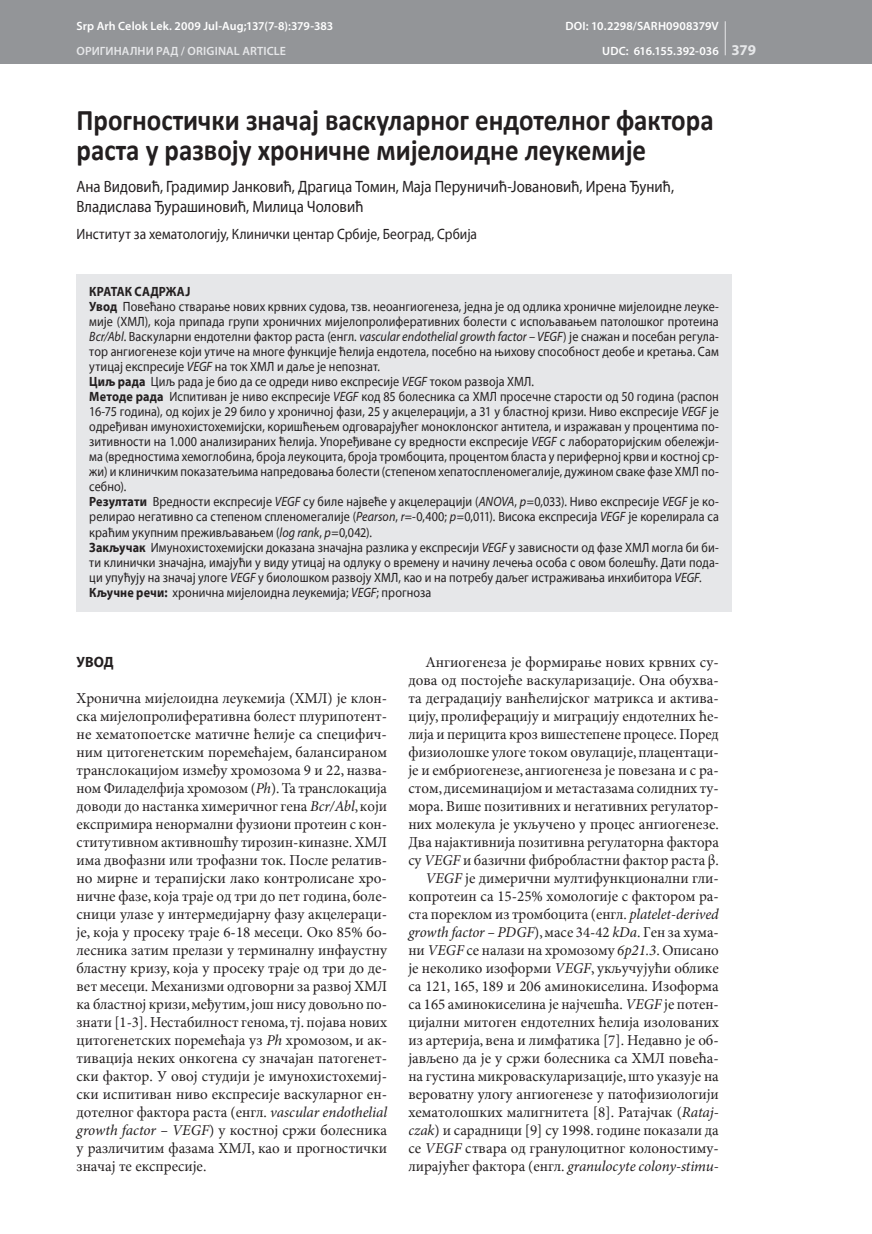
<style>
.page{position:relative;width:872px;height:1234px;background:#fff}
.page>*{position:absolute;margin:0;border:0;box-sizing:border-box;transform-origin:0 0}
.Naslov_1_rada{font:700 30px/30px "Calibri";color:#231f20;scale:.9 1}
.Naslov_2__AUTORI{font:16.5px/19.8px "Myriad Pro Cyrilic";color:#231f20;scale:.9 1}
.Body_Text{font:15px/18px "Minion Pro Cyrilic";color:#231f20;text-align:justify}
.Body_Text_I_pasus{font:15px/18px "Minion Pro Cyrilic";color:#231f20;text-align:justify}
.Naslov_3__USTANOVA{font:15px "Myriad Pro Cyrilic";letter-spacing:.005em;color:#231f20;scale:.9 1}
.Naslov_1{font:700 15px "Myriad Pro Cyrilic";color:#231f20;scale:.95 1}
.t1{font:700 15px "Myriad Pro";color:#e6e7e9}
.Kratak_sadrzaj_BODY{font:13.5px/15px "Myriad Pro Cyrilic";letter-spacing:.01em;color:#231f20;text-align:justify;scale:.9 1}
.Ključne_reči{font:13.5px "Myriad Pro Cyrilic";letter-spacing:.01em;color:#231f20;scale:.9 1}
.KS_B{font:700 13.5px "Myriad Pro Cyrilic";letter-spacing:.01em;color:#231f20;scale:.9 1}
.BIBLID___UDC{font:600 12px "Myriad Pro";letter-spacing:.01em;color:#fff}
.BIBLID_KATEGORIZACIJ{font:600 12px "Myriad Pro";letter-spacing:.005em;color:#e6e7e9}
.BIBLID_KATEGORIZACIJ-2{font:600 12px "Myriad Pro";letter-spacing:-.01em;color:#fff}
.s1{font-weight:700}
.s2{font-family:"Myriad Pro";font-style:italic}
.s3{font-family:"Minion Pro";font-style:italic}
.s4{font-style:italic}
</style>
<div class="page">
<div style="left:0;top:0;width:872px;height:64px;background:#939598"></div>
<hr style="left:725px;top:21px;width:1px;height:34px;background:#e6e7e9">
<div style="left:77px;top:274px;width:654px;height:337px;background:#e6e7e9"></div>
<p class="BIBLID___UDC" style="left:77px;top:19px;width:258px">Srp Arh Celok Lek. 2009 Jul-Aug;137(7-8):379-383</p>
<p class="BIBLID___UDC" style="left:565px;top:19px;width:155px">DOI: 10.2298/SARH0908379V</p>
<p class="BIBLID_KATEGORIZACIJ" style="left:77px;top:43px;width:211px">ОРИГИНАЛНИ РАД / ORIGINAL ARTICLE</p>
<p class="BIBLID_KATEGORIZACIJ-2" style="left:602px;top:43px;width:118px">UDC: 616.155.392-036</p>
<p class="t1" style="left:731px;top:40px;width:26px">379</p>
<p class="Naslov_1_rada" style="left:77px;top:105px;width:709px">Прогностички значај васкуларног ендотелног фактора раста у развоју хроничне мијелоидне леукемије</p>
<p class="Naslov_2__AUTORI" style="left:77px;top:177px;width:665px">Ana Vidović, Gradimir Janković, Dragica Tomin, Maja Peruničić-Jovanović, Irena Đunić,<br>Vladislava Đurašinović, Milica Čolović</p>
<p class="Naslov_3__USTANOVA" style="left:77px;top:225px;width:446px">Institut za hematologiju, Klinički centar Srbije, Beograd, Srbija</p>
<p class="KS_B" style="left:89px;top:284px;width:114px">KRATAK SADRŽAJ</p>
<p class="Kratak_sadrzaj_BODY" style="left:89px;top:299px;width:701px"><span class="s1">Uvod</span> Povećano stvarawe novih krvnih sudova, tzv. neoangiogeneza, jedna je od odlika hronične mijeloidne leuke&shy;mije (HML), koja pripada grupi hroničnih mijeloproliferativnih bolesti s ispoqavawem patološkog proteina <span class="s2">Bcr/Abl</span>. Vaskularni endotelni faktor rasta (engl. <span class="s2">vascular endothelial growth factor – VEGF</span>) je snažan i poseban regula&shy;tor angiogeneze koji utiče na mnoge funkcije ćelija endotela, posebno na wihovu sposobnost deobe i kretawa. Sam uticaj ekspresije <span class="s2">VEGF</span> na tok HML i daqe je nepoznat.</p>
<p class="Kratak_sadrzaj_BODY" style="left:89px;top:374px;width:495px"><span class="s1">Ciq rada</span> Ciq rada je bio da se odredi nivo ekspresije <span class="s2">VEGF</span> tokom razvoja HML.</p>
<p class="Kratak_sadrzaj_BODY" style="left:89px;top:389px;width:701px"><span class="s1">Metode rada</span> Ispitivan je nivo ekspresije <span class="s2">VEGF</span> kod 85 bolesnika sa HML prosečne starosti od 50 godina (raspon 16-75 godina), od kojih je 29 bilo u hroničnoj fazi, 25 u akceleraciji, a 31 u blastnoj krizi. Nivo ekspresije <span class="s2">VEGF</span> je određivan imunohistohemijski, korišćewem odgovarajućeg monoklonskog antitela, i izražavan u procentima po&shy;zitivnosti na 1.000 analiziranih ćelija. Upoređivane su vrednosti ekspresije <span class="s2">VEGF</span> s laboratorijskim obeležji&shy;ma (vrednostima hemoglobina, broja leukocita, broja trombocita, procentom blasta u perifernoj krvi i kostnoj sr&shy;ži) i kliničkim pokazateqima napredovawa bolesti (stepenom hepatosplenomegalije, dužinom svake faze HML po&shy;sebno).</p>
<p class="Kratak_sadrzaj_BODY" style="left:89px;top:494px;width:701px"><span class="s1">Rezultati</span> Vrednosti ekspresije <span class="s2">VEGF</span> su bile najveće u akceleraciji (<span class="s2">ANOVA</span>, <span class="s2">p</span>=0,033). Nivo ekspresije <span class="s2">VEGF</span> je ko&shy;relirao negativno sa stepenom splenomegalije (<span class="s2">Pearson</span>, <span class="s2">r</span>=-0,400; <span class="s2">p</span>=0,011). Visoka ekspresija <span class="s2">VEGF</span> je korelirala sa kraćim ukupnim preživqavawem (<span class="s2">log rank</span>, <span class="s2">p</span>=0,042).</p>
<p class="Kratak_sadrzaj_BODY" style="left:89px;top:539px;width:701px"><span class="s1">Zakqučak</span> Imunohistohemijski dokazana značajna razlika u ekspresiji <span class="s2">VEGF</span> u zavisnosti od faze HML mogla bi bi&shy;ti klinički značajna, imajući u vidu uticaj na odluku o vremenu i načinu lečewa osoba s ovom bolešću. Dati poda&shy;ci upućuju na značaj uloge <span class="s2">VEGF</span> u biološkom razvoju HML, kao i na potrebu daqeg istraživawa inhibitora <span class="s2">VEGF</span>.</p>
<p class="Ključne_reči" style="left:89px;top:584px;width:381px"><span class="s1">Kqučne reči:</span> hronična mijeloidna leukemija; <span class="s2">VEGF</span>; prognoza</p>
<p class="Naslov_1" style="left:77px;top:653px;width:41px">UVOD</p>
<p class="Body_Text_I_pasus" style="left:77px;top:689px;width:312px">Hro-nič-na mi-je-lo-id-na le-u-ke-mi-ja (HML) je klon&shy;ska mi-je-lo-pro-li-fe-ra-tiv-na bo-lest plu-ri-po-tent&shy;ne he-ma-to-po-et-ske ma-tič-ne će-li-je sa spe-ci-fič&shy;nim ci-to-ge-net-skim po-re-me-ća-jem, ba-lan-si-ra-nom tran-slo-ka-ci-jom iz-me-đu hro-mo-zo-ma 9 i 22, na-zva&shy;nom Fi-la-del-fi-ja hro-mo-zom (<span class="s3">Ph</span>). Ta tran-slo-ka-ci-ja do-vo-di do na-stan-ka hi-me-rič-nog ge-na <span class="s3">Bcr/Abl</span>, ko-ji eks-pri-mi-ra ne-nor-mal-ni fu-zi-o-ni pro-tein s kon&shy;sti-tu-tiv-nom ak-tiv-no-šću ti-ro-zin-ki-na-zne. HML ima dvo-fa-zni ili tro-fa-zni tok. Po-sle re-la-tiv&shy;no mir-ne i te-ra-pij-ski la-ko kon-tro-li-sa-ne hro&shy;nič-ne fa-ze, ko-ja tra-je od tri do pet go-di-na, bo-le&shy;sni-ci ula-ze u in-ter-me-di-jar-nu fa-zu ak-ce-le-ra-ci&shy;je, ko-ja u pro-se-ku tra-je 6-18 me-se-ci. Oko 85% bo&shy;le-sni-ka za-tim pre-la-zi u ter-mi-nal-nu in-fa-ust-nu blast-nu kri-zu, ko-ja u pro-se-ku tra-je od tri do de&shy;vet me-se-ci. Me-ha-ni-zmi od-go-vor-ni za raz-voj HML ka blast-noj kri-zi,me-đu-tim,još ni-su do-voq-no po&shy;zna-ti [1-3]. Ne-sta-bil-nost ge-no-ma, tj. po-ja-va no-vih ci-to-ge-net-skih po-re-me-ća-ja uz <span class="s3">Ph</span> hro-mo-zom, i ak&shy;ti-va-ci-ja ne-kih on-ko-ge-na su zna-ča-jan pa-to-ge-net&shy;ski fak-tor. U ovoj stu-di-ji je imu-no-hi-sto-he-mij&shy;ski is-pi-ti-van ni-vo eks-pre-si-je va-sku-lar-nog en&shy;do-tel-nog fak-to-ra ra-sta (engl. <span class="s3">vascular endothelial growth factor – VEGF</span>) u kost-noj sr-ži bo-le-sni-ka u raz-li-či-tim fa-za-ma HML, kao i prog-no-stič-ki zna-čaj te eks-pre-si-je.</p>
<p class="Body_Text" style="left:408px;top:653px;width:312px;text-indent:17px">An-gi-o-ge-ne-za je for-mi-ra-we no-vih krv-nih su&shy;do-va od po-sto-je-će va-sku-la-ri-za-ci-je. Ona ob-u-hva&shy;ta de-gra-da-ci-ju van-će-lij-skog ma-trik-sa i ak-ti-va&shy;ci-ju, pro-li-fe-ra-ci-ju i mi-gra-ci-ju en-do-tel-nih će&shy;li-ja i pe-ri-ci-ta kroz vi-še-ste-pe-ne pro-ce-se. Po-red fi-zi-o-lo-ške ulo-ge to-kom ovu-la-ci-je,pla-cen-ta-ci&shy;je i em-bri-o-ge-ne-ze, an-gi-o-ge-ne-za je po-ve-za-na i s ra&shy;stom, di-se-mi-na-ci-jom i me-ta-sta-za-ma so-lid-nih tu&shy;mo-ra. Vi-še po-zi-tiv-nih i ne-ga-tiv-nih re-gu-la-tor&shy;nih mo-le-ku-la je ukqu-če-no u pro-ces an-gi-o-ge-ne-ze.<br>Dva naj-ak-tiv-ni-ja po-zi-tiv-na re-gu-la-tor-na fak-to-ra su <span class="s3">VEGF</span> i ba-zič-ni fi-bro-blast-ni fak-tor ra-sta β.</p>
<p class="Body_Text" style="left:408px;top:869px;width:312px;text-indent:17px"><span class="s3">VEGF</span> je di-me-rič-ni mul-ti-funk-ci-o-nal-ni gli&shy;ko-pro-tein sa 15-25% ho-mo-lo-gi-je s fak-to-rom ra&shy;sta po-re-klom iz trom-bo-ci-ta (engl. <span class="s3">platelet-derived growth factor – PDGF</span>),ma-se 34-42 <span class="s3">kDa</span>. Gen za hu-ma&shy;ni <span class="s3">VEGF</span> se nalazi na hro-mo-zo-mu <span class="s4">6</span><span class="s3">p</span><span class="s4">21.3</span>. Opi-sa-no je ne-ko-li-ko izo-for-mi <span class="s3">VEGF</span>, ukqu-ču-ju-ći ob-li-ke sa 121, 165, 189 i 206 ami-no-ki-se-li-na. Izo-for-ma sa 165 ami-no-ki-se-li-na je naj-če-šća. <span class="s3">VEGF</span> je po-ten&shy;ci-jal-ni mi-to-gen en-do-tel-nih će-li-ja izo-lo-va-nih iz ar-te-ri-ja, ve-na i lim-fa-ti-ka [7]. Ne-dav-no je ob&shy;ja-vqe-no da je u sr-ži bo-le-sni-ka sa HML po-ve-ća&shy;na gu-sti-na mi-kro-va-sku-la-ri-za-ci-je,što uka-zu-je na ve-ro-vat-nu ulo-gu an-gi-o-ge-ne-ze u pa-to-fi-zi-o-lo-gi-ji he-ma-to-lo-ških ma-lig-ni-te-ta [8]. Ra-taj-čak (<span class="s3">Rataj&shy;czak</span>) i sa-rad-ni-ci [9] su 1998. go-di-ne po-ka-za-li da se <span class="s3">VEGF</span> stva-ra od gra-nu-lo-cit-nog ko-lo-no-sti-mu&shy;li-ra-ju-ćeg fak-to-ra (engl. <span class="s3">granulocyte colony-stimu-</span></p>
</div>
